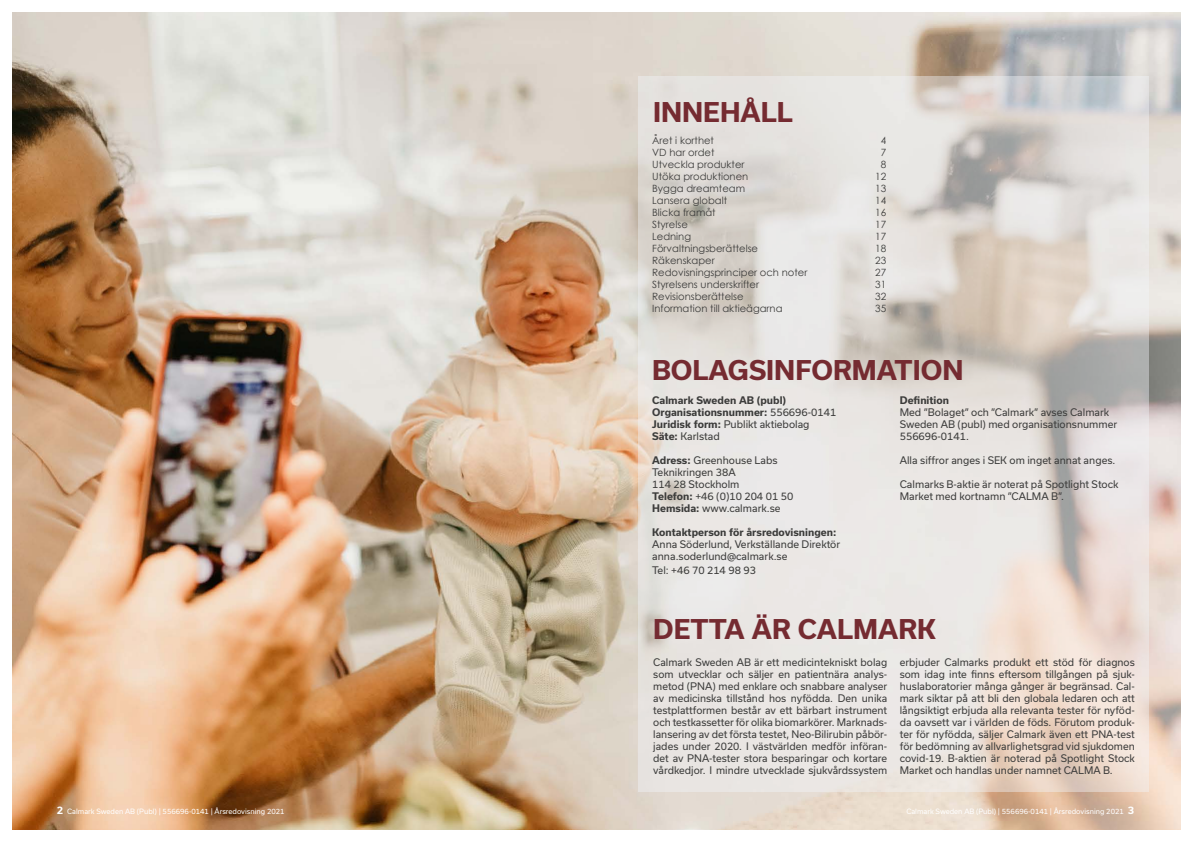
<style>
.page{position:relative;width:1191px;height:842px;background:#fff}
.page>*{position:absolute;margin:0;border:0;box-sizing:border-box;transform-origin:0 0}
.t1{font:700 26px "Usual";color:#752b31}
.t2{font:10px/12px "Usual";color:#3c3c3b}
.t3{font:10px "Century Gothic";color:#3c3c3b}
.t4{font:700 10px/12px "Usual";color:#3c3c3b}
.t5{font:7px "Usual";color:#fff}
.s1{font-weight:700;font-size:10px}
.s2{font-weight:400}
.s3{font-weight:700}
</style>
<div class="page">
<img style="left:13px;top:13px;width:1167px;height:817px">
<svg style="left:638px;top:77px;width:510px;height:715px;background:#e2dcd8"></svg>
<p class="t5" style="left:57px;top:807px;width:229px"><span class="s1">2</span> Calmark Sweden AB (Publ) | 556696-0141 | Årsredovisning 2021</p>
<h1 class="t1" style="left:653px;top:97px;width:141px">INNEHÅLL</h1>
<p class="t3" style="left:652px;top:134px;width:63px">Året i korthet</p>
<p class="t3" style="left:880px;top:134px;width:7px">4</p>
<p class="t3" style="left:652px;top:146px;width:64px">VD har ordet</p>
<p class="t3" style="left:880px;top:146px;width:7px">7</p>
<p class="t3" style="left:652px;top:158px;width:94px">Utveckla produkter</p>
<p class="t3" style="left:880px;top:158px;width:7px">8</p>
<p class="t3" style="left:652px;top:170px;width:98px">Utöka produktionen</p>
<p class="t3" style="left:875px;top:170px;width:13px">12</p>
<p class="t3" style="left:652px;top:182px;width:94px">Bygga dreamteam</p>
<p class="t3" style="left:875px;top:182px;width:13px">13</p>
<p class="t3" style="left:652px;top:194px;width:76px">Lansera globalt</p>
<p class="t3" style="left:875px;top:194px;width:13px">14</p>
<p class="t3" style="left:652px;top:206px;width:65px">Blicka framåt</p>
<p class="t3" style="left:875px;top:206px;width:13px">16</p>
<p class="t3" style="left:652px;top:218px;width:37px">Styrelse</p>
<p class="t3" style="left:875px;top:218px;width:13px">17</p>
<p class="t3" style="left:652px;top:230px;width:40px">Ledning</p>
<p class="t3" style="left:875px;top:230px;width:13px">17</p>
<p class="t3" style="left:652px;top:242px;width:107px">Förvaltningsberättelse</p>
<p class="t3" style="left:875px;top:242px;width:13px">18</p>
<p class="t3" style="left:652px;top:254px;width:64px">Räkenskaper</p>
<p class="t3" style="left:875px;top:254px;width:13px">23</p>
<p class="t3" style="left:652px;top:266px;width:157px">Redovisningsprinciper och noter</p>
<p class="t3" style="left:875px;top:266px;width:13px">27</p>
<p class="t3" style="left:652px;top:278px;width:108px">Styrelsens underskrifter</p>
<p class="t3" style="left:875px;top:278px;width:13px">31</p>
<p class="t3" style="left:652px;top:290px;width:93px">Revisionsberättelse</p>
<p class="t3" style="left:875px;top:290px;width:13px">32</p>
<p class="t3" style="left:652px;top:302px;width:132px">Information till aktieägarna</p>
<p class="t3" style="left:875px;top:302px;width:13px">35</p>
<h1 class="t1" style="left:652px;top:355px;width:313px">BOLAGSINFORMATION</h1>
<p class="t4" style="left:899px;top:395px;width:51px">Definition</p>
<p class="t2" style="left:899px;top:407px;width:219px">Med ”Bolaget” och ”Calmark” avses Calmark<br>Sweden AB (publ) med organisationsnummer<br>556696-0141.</p>
<p class="t2" style="left:899px;top:455px;width:217px">Alla siffror anges i SEK om inget annat anges.</p>
<p class="t2" style="left:899px;top:479px;width:220px">Calmarks B-aktie är noterat på Spotlight Stock<br>Market med kortnamn ”CALMA B”.</p>
<p class="t4" style="left:652px;top:395px;width:186px">Calmark Sweden AB (publ)<br>Organisationsnummer: <span class="s2">556696-0141<br></span>Juridisk form: <span class="s2">Publikt aktiebolag<br></span>Säte: <span class="s2">Karlstad</span></p>
<p class="t2" style="left:652px;top:455px;width:143px"><span class="s3">Adress:</span> Greenhouse Labs<br>Teknikringen 38A<br>114 28 Stockholm<br><span class="s3">Telefon:</span> +46 (0)10 204 01 50<br><span class="s3">Hemsida:</span> www.calmark.se</p>
<p class="t4" style="left:652px;top:527px;width:185px">Kontaktperson för årsredovisningen:</p>
<p class="t2" style="left:652px;top:539px;width:189px">Anna Söderlund, Verkställande Direktör anna.soderlund@calmark.se</p>
<p class="t2" style="left:652px;top:564px;width:105px">Tel: +46 70 214 98 93</p>
<h1 class="t1" style="left:653px;top:614px;width:284px">DETTA ÄR CALMARK</h1>
<p class="t2" style="left:653px;top:656px;width:235px;text-align:justify">Calmark Sweden AB är ett medicintekniskt bolag som utvecklar och säljer en patientnära analys&shy;metod (PNA) med enklare och snabbare analyser av medicinska tillstånd hos nyfödda. Den unika testplattformen består av ett bärbart instrument och testkassetter för olika biomarkörer. Marknads&shy;lansering av det första testet, Neo-Bilirubin påbör&shy;jades under 2020. I västvärlden medför införan&shy;det av PNA-tester stora besparingar och kortare vårdkedjor. I mindre utvecklade sjukvårdssystem</p>
<p class="t2" style="left:899px;top:656px;width:236px;text-align:justify">erbjuder Calmarks produkt ett stöd för diagnos som idag inte finns eftersom tillgången på sjuk&shy;huslaboratorier många gånger är begränsad. Cal&shy;mark siktar på att bli den globala ledaren och att långsiktigt erbjuda alla relevanta tester för nyföd&shy;da oavsett var i världen de föds. Förutom produk&shy;ter för nyfödda, säljer Calmark även ett PNA-test för bedömning av allvarlighetsgrad vid sjukdomen covid-19. B-aktien är noterad på Spotlight Stock Market och handlas under namnet CALMA B.</p>
<p class="t5" style="left:906px;top:807px;width:229px">Calmark Sweden AB (Publ) | 556696-0141 | Årsredovisning 2021 <span class="s1">3</span></p>
</div>
